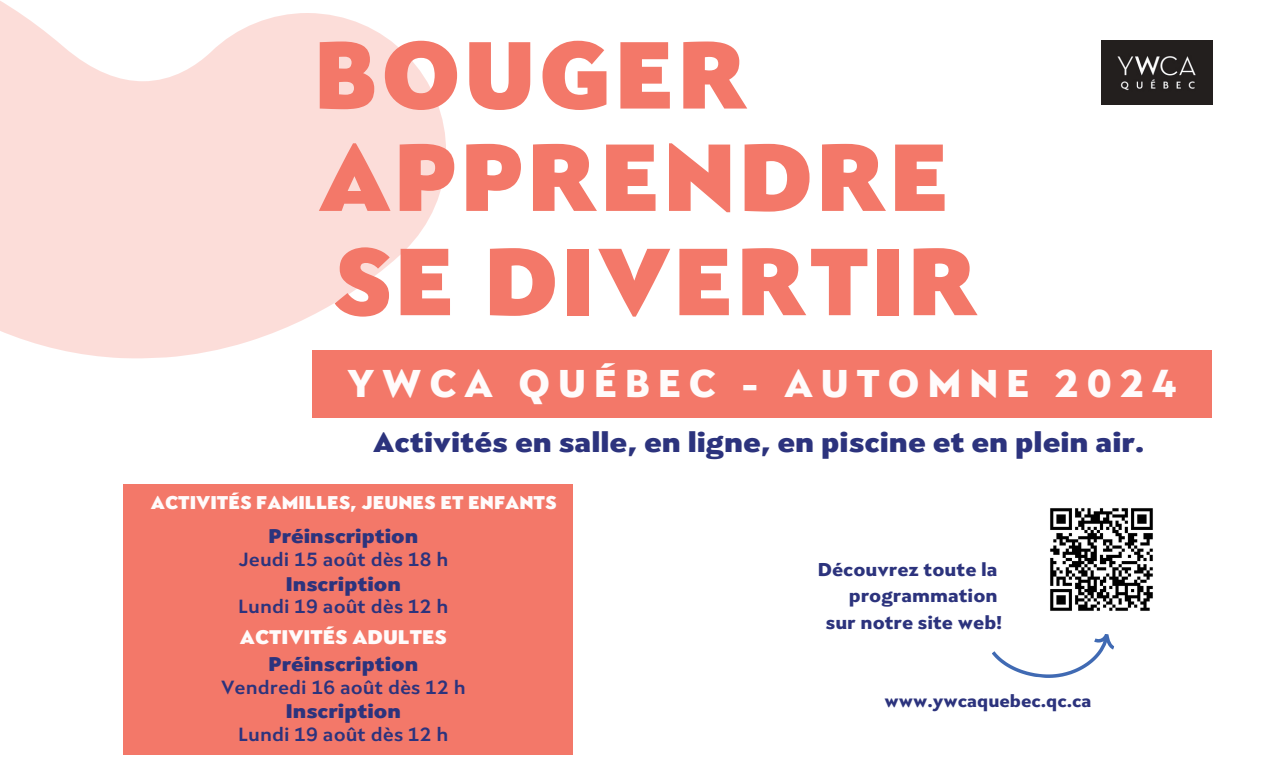
<style>
.page{position:relative;width:1262px;height:765px;background:#fff}
.page>*{position:absolute;margin:0;border:0;box-sizing:border-box;transform-origin:0 0}
.t1{font:900 96.12px "Seven One Eight";letter-spacing:.03em;color:#f37869}
.t2{font:900 39.25px "Seven One Eight";letter-spacing:.19em;color:#fffbfb}
.t3{font:900 28.25px "Seven One Eight";color:#2c337d}
.t4{font:900 20px "Seven One Eight";color:#2c337d}
.t5{font:900 20px "Seven One Eight";color:#fffbfb}
.t6{font:700 19.38px "Seven One Eight";color:#2c337d}
.t7{font:900 18.75px/26.2px "Seven One Eight";color:#2c337d;text-align:right}
.t8{font:900 18.75px "Seven One Eight";color:#fffbfb}
.t9{font:900 17.5px "Seven One Eight";color:#2c337d}
</style>
<div class="page">
<img style="left:1102px;top:40px;width:110px;height:64px">
<img style="left:1050px;top:508px;width:103px;height:103px">
<div style="left:312px;top:350px;width:900px;height:68px;background:#f37869"></div>
<svg style="left:992px;top:634px;width:122px;height:44px"></svg>
<div style="left:124px;top:484px;width:449px;height:271px;background:#f37869"></div>
<svg style="left:0;top:1px;width:446px;height:357px;fill:#fcddd9"></svg>
<h2 class="t1" style="left:314px;top:37px;width:435px">BOUGER</h2>
<h3 class="t1" style="left:318px;top:139px;width:632px">APPRENDRE</h3>
<h4 class="t1" style="left:333px;top:244px;width:647px">SE DIVERTIR</h4>
<h1 class="t2" style="left:347px;top:367px;width:831px">YWCA QUÉBEC - AUTOMNE 2024</h1>
<h1 class="t3" style="left:373px;top:431px;width:773px">Activités en salle, en ligne, en piscine et en plein air.</h1>
<h5 class="t8" style="left:151px;top:496px;width:407px">ACTIVITÉS FAMILLES, JEUNES ET ENFANTS</h5>
<h4 class="t4" style="left:269px;top:528px;width:151px">Préinscription</h4>
<h4 class="t6" style="left:238px;top:551px;width:212px">Jeudi 15 août dès 18 h</h4>
<h5 class="t4" style="left:286px;top:576px;width:117px">Inscription</h5>
<h5 class="t6" style="left:238px;top:599px;width:212px">Lundi 19 août dès 12 h</h5>
<h5 class="t5" style="left:240px;top:629px;width:208px">ACTIVITÉS ADULTES</h5>
<p class="t4" style="left:269px;top:656px;width:151px">Préinscription</p>
<p class="t6" style="left:221px;top:679px;width:246px">Vendredi 16 août dès 12 h</p>
<p class="t4" style="left:286px;top:703px;width:117px">Inscription</p>
<p class="t6" style="left:238px;top:726px;width:212px">Lundi 19 août dès 12 h</p>
<h5 class="t7" style="left:818px;top:558px;width:186px">Découvrez toute la programmation<br>sur notre site web!</h5>
<h5 class="t9" style="left:884px;top:694px;width:209px">www.ywcaquebec.qc.ca</h5>
</div>
